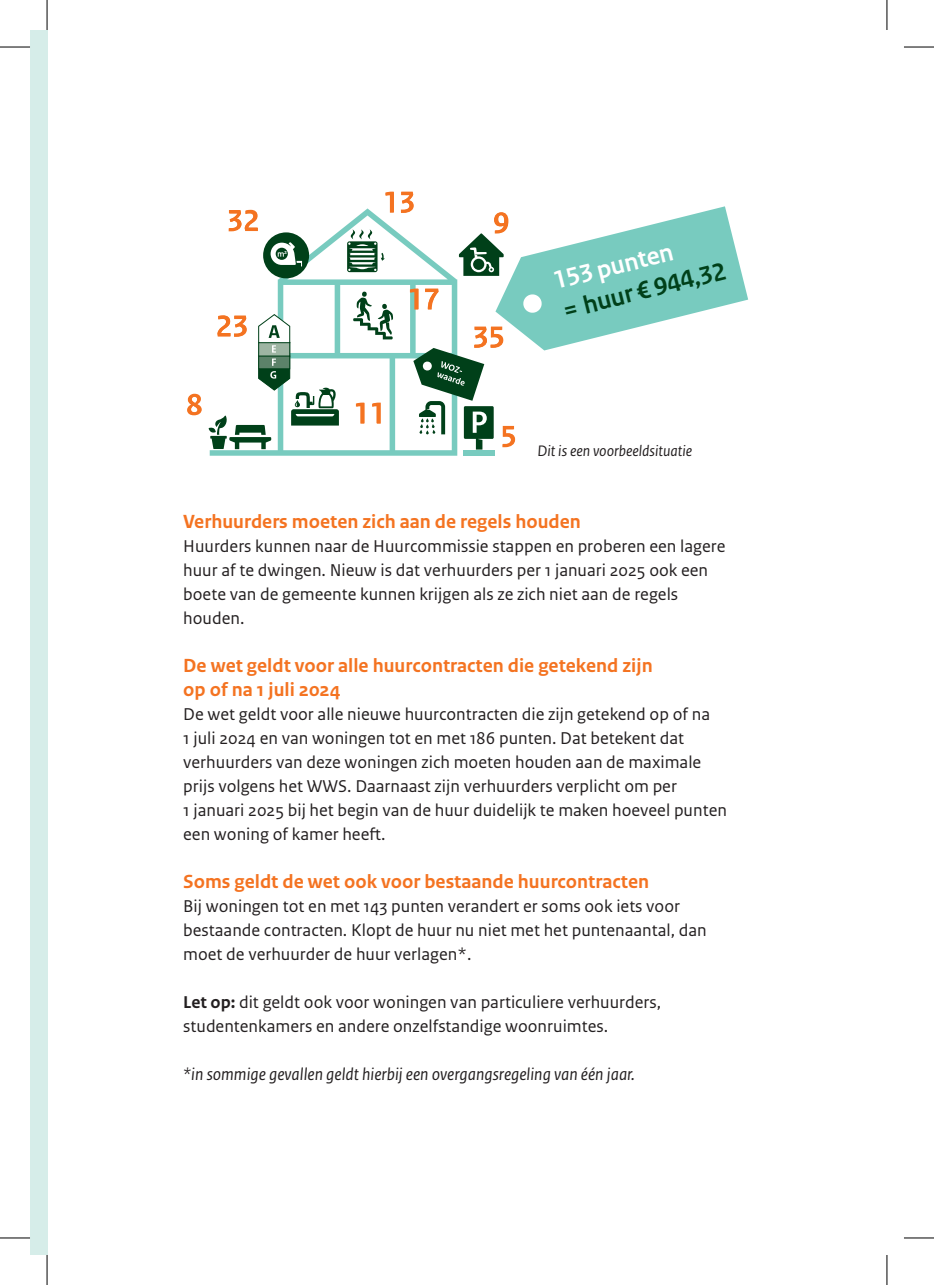
<style>
.page{position:relative;width:934px;height:1285px;background:#fff}
.page>*{position:absolute;margin:0;border:0;box-sizing:border-box;transform-origin:0 0}
.t1{font:700 26.2px "Rijksoverheid Sans Heading";color:#004019}
.t2{font:700 26.2px "Rijksoverheid Sans Heading";color:#fff}
.H4_05_RO_Alineakop_Sans{font:700 20px/24px "Rijksoverheid Sans Text";color:#f47321}
.P_10_RO_Broodtekst_Sans{font:18px/24px "Rijksoverheid Sans Text";color:#231f20}
.P_10_RO_Broodtekst_Sans-2{font:italic 18px "Rijksoverheid Sans Text";color:#231f20}
.P_13_RO_Fotobijschrift{font:italic 16px "Rijksoverheid Sans Text";color:#231f20}
.s1{font-weight:700}
</style>
<div class="page">
<div style="left:30px;top:30px;width:17px;height:1225px;background:#d6ede9"></div>
<svg style="left:210px;top:209px;width:247px;height:247px"></svg>
<div style="left:463px;top:450px;width:32px;height:6px;background:#78cbbf"></div>
<div style="left:263px;top:232px;width:46px;height:46px;background:#004019;border-radius:50%"></div>
<svg style="left:270px;top:242px;width:32px;height:24px"></svg>
<svg style="left:228px;top:210px;width:30px;height:21px"></svg>
<svg style="left:208px;top:313px;width:131px;height:136px"></svg>
<svg style="left:187px;top:394px;width:14px;height:21px"></svg>
<svg style="left:347px;top:192px;width:402px;height:257px"></svg>
<hr style="left:0;top:47px;width:30px;height:1px;background:#000">
<hr style="left:903px;top:47px;width:30px;height:1px;background:#000">
<hr style="left:0;top:1237px;width:30px;height:1px;background:#000">
<hr style="left:903px;top:1237px;width:30px;height:1px;background:#000">
<hr style="left:47px;top:0;width:1px;height:30px;background:#000">
<hr style="left:47px;top:1255px;width:1px;height:30px;background:#000">
<hr style="left:886px;top:0;width:1px;height:30px;background:#000">
<hr style="left:886px;top:1255px;width:1px;height:30px;background:#000">
<p class="t2" style="left:550px;top:267px;width:124px;rotate:-14deg">153 punten</p>
<p class="t1" style="left:560px;top:296px;width:168px;rotate:-14deg">= huur € 944,32</p>
<p class="P_13_RO_Fotobijschrift" style="left:537px;top:442px;width:156px">Dit is een voorbeeldsituatie</p>
<h4 class="H4_05_RO_Alineakop_Sans" style="left:183px;top:510px;width:399px">Verhuurders moeten zich aan de regels houden</h4>
<p class="P_10_RO_Broodtekst_Sans" style="left:183px;top:534px;width:543px">Huurders kunnen naar de Huurcommissie stappen en proberen een lagere huur af te dwingen. Nieuw is dat verhuurders per 1 januari 2025 ook een boete van de gemeente kunnen krijgen als ze zich niet aan de regels houden.</p>
<h4 class="H4_05_RO_Alineakop_Sans" style="left:183px;top:654px;width:470px">De wet geldt voor alle huurcontracten die getekend zijn op of na 1 juli 2024</h4>
<p class="P_10_RO_Broodtekst_Sans" style="left:183px;top:702px;width:545px">De wet geldt voor alle nieuwe huurcontracten die zijn getekend op of na<br>1 juli 2024 en van woningen tot en met 186 punten. Dat betekent dat verhuurders van deze woningen zich moeten houden aan de maximale prijs volgens het WWS. Daarnaast zijn verhuurders verplicht om per<br>1 januari 2025 bij het begin van de huur duidelijk te maken hoeveel punten een woning of kamer heeft.</p>
<h4 class="H4_05_RO_Alineakop_Sans" style="left:183px;top:870px;width:467px">Soms geldt de wet ook voor bestaande huurcontracten</h4>
<p class="P_10_RO_Broodtekst_Sans" style="left:183px;top:894px;width:524px">Bij woningen tot en met 143 punten verandert er soms ook iets voor bestaande contracten. Klopt de huur nu niet met het puntenaantal, dan moet de verhuurder de huur verlagen*.</p>
<p class="P_10_RO_Broodtekst_Sans" style="left:183px;top:990px;width:479px"><span class="s1">Let op:</span> dit geldt ook voor woningen van particuliere verhuurders, studentenkamers en andere onzelfstandige woonruimtes.</p>
<p class="P_10_RO_Broodtekst_Sans-2" style="left:183px;top:1064px;width:453px">*in sommige gevallen geldt hierbij een overgangsregeling van één jaar.</p>
</div>
